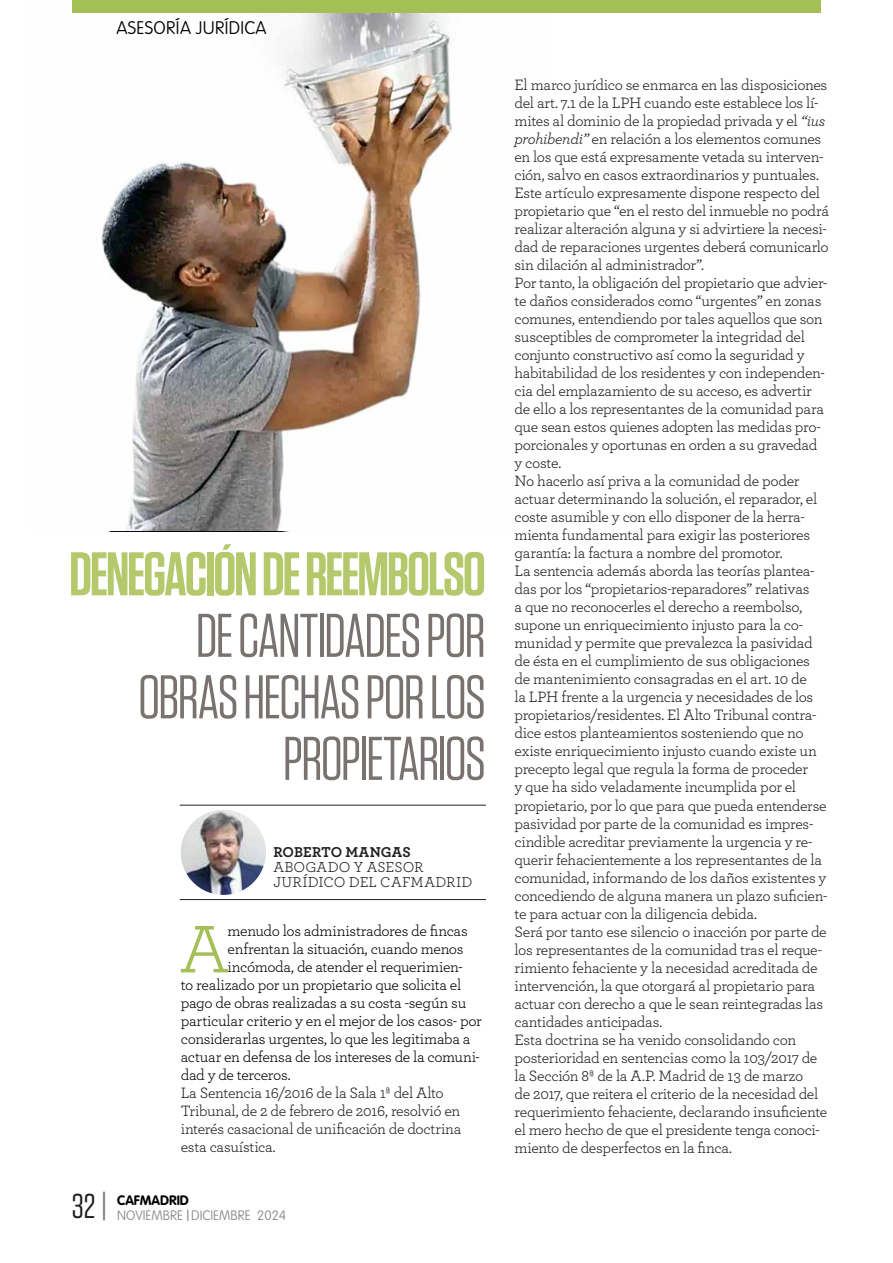
<style>
.page{position:relative;width:893px;height:1263px;background:#fff}
.page>*{position:absolute;margin:0;border:0;box-sizing:border-box;transform-origin:0 0}
.t1{font:70.5px "Archer Pro";color:#a3bf56}
.t2{font:61.5px/61.5px "Tungsten";letter-spacing:-.035em;color:#787370;text-align:right}
.t3{font:600 61.5px "Tungsten";letter-spacing:-.035em;color:#b5c96c}
.t4{font:34.5px "Tungsten";color:#1f1f20}
.t5{font:100 18px "VAG Rounded Std";letter-spacing:.02em;color:#000}
.t6{font:15.75px/18px "Archer Pro";letter-spacing:-.025em;color:#1f1f20}
.t7{font:15.75px "Archer Pro";letter-spacing:-.025em;color:#000}
.t8{font:15px/15px "Archer Pro";letter-spacing:.005em;color:#1f1f20}
.t9{font:700 15px "Archer Pro";letter-spacing:.005em;color:#1f1f20}
.t10{font:100 13.5px "VAG Rounded Std";color:#8c8986}
.t11{font:700 13.5px "VAG Rounded Std";color:#000}
.s1{color:#757271}
.s2{font-family:"Tungsten";font-weight:700}
.s3{font-style:italic}
</style>
<div class="page">
<img style="left:72px;top:12px;width:477px;height:519px">
<div style="left:72px;top:0;width:749px;height:12px;background:#a3c057"></div>
<hr style="left:180px;top:805px;width:306px;height:1px;background:#1f1f20">
<hr style="left:180px;top:899px;width:306px;height:1px;background:#1f1f20">
<img style="left:181px;top:810px;width:85px;height:85px;border-radius:43px">
<hr style="left:107px;top:531px;width:184px;height:1px;background:#000">
<p class="t5" style="left:117px;top:17px;width:152px">ASESORÍA JURÍDICA</p>
<h2 class="t3" style="left:69px;top:542px;width:418px">DENEGACIÓN DE REEMBOLSO</h2>
<h2 class="t2" style="left:138px;top:606px;width:349px">DE CANTIDADES POR<br>OBRAS HECHAS POR LOS<br>PROPIETARIOS</h2>
<p class="t9" style="left:273px;top:840px;width:139px">ROBERTO MANGAS</p>
<p class="t8" style="left:273px;top:858px;width:201px">ABOGADO Y ASESOR<br>JURÍDICO DEL CAFMADRID</p>
<h1 class="t1" style="left:179px;top:900px;width:52px">A</h1>
<p class="t7" style="left:228px;top:920px;width:242px">menudo los administradores de fincas</p>
<p class="t7" style="left:228px;top:938px;width:237px">enfrentan la situación, cuando menos</p>
<p class="t7" style="left:228px;top:956px;width:237px">incómoda, de atender el requerimien-</p>
<p class="t7" style="left:181px;top:974px;width:282px">to realizado por un propietario que solicita el</p>
<p class="t7" style="left:181px;top:992px;width:287px">pago de obras realizadas a su costa -según su</p>
<p class="t7" style="left:181px;top:1010px;width:302px">particular criterio y en el mejor de los casos- por</p>
<p class="t7" style="left:181px;top:1028px;width:291px">considerarlas urgentes, lo que les legitimaba a</p>
<p class="t7" style="left:181px;top:1046px;width:301px">actuar en defensa de los intereses de la comuni-</p>
<p class="t7" style="left:181px;top:1064px;width:111px">dad y de terceros.</p>
<p class="t6" style="left:181px;top:1083px;width:282px">La Sentencia 16/2016 de la Sala 1ª del Alto Tribunal, de 2 de febrero de 2016, resolvió en interés casacional de unificación de doctrina esta casuística.</p>
<h3 class="t4" style="left:72px;top:1188px;width:39px">32 <span class="s1">|</span></h3>
<p class="t11" style="left:117px;top:1192px;width:73px">CAFMADRID</p>
<p class="t10" style="left:117px;top:1207px;width:171px">NOVIEMBRE <span class="s2">|</span> DICIEMBRE 2024</p>
<p class="t6" style="left:514px;top:75px;width:316px">El marco jurídico se enmarca en las disposiciones del art. 7.1 de la LPH cuando este establece los lí&shy;mites al dominio de la propiedad privada y el <span class="s3">“ius prohibendi”</span> en relación a los elementos comunes en los que está expresamente vetada su interven&shy;ción, salvo en casos extraordinarios y puntuales.<br>Este artículo expresamente dispone respecto del propietario que “en el resto del inmueble no podrá realizar alteración alguna y si advirtiere la necesi&shy;dad de reparaciones urgentes deberá comunicarlo sin dilación al administrador”.<br>Por tanto, la obligación del propietario que advier&shy;te daños considerados como “urgentes” en zonas comunes, entendiendo por tales aquellos que son susceptibles de comprometer la integridad del conjunto constructivo así como la seguridad y habitabilidad de los residentes y con independen&shy;cia del emplazamiento de su acceso, es advertir de ello a los representantes de la comunidad para que sean estos quienes adopten las medidas pro&shy;porcionales y oportunas en orden a su gravedad y coste.<br>No hacerlo así priva a la comunidad de poder actuar determinando la solución, el reparador, el coste asumible y con ello disponer de la herra&shy;mienta fundamental para exigir las posteriores garantía: la factura a nombre del promotor.<br>La sentencia además aborda las teorías plantea&shy;das por los “propietarios-reparadores” relativas<br>a que no reconocerles el derecho a reembolso, supone un enriquecimiento injusto para la co&shy;munidad y permite que prevalezca la pasividad de ésta en el cumplimiento de sus obligaciones de mantenimiento consagradas en el art. 10 de<br>la LPH frente a la urgencia y necesidades de los propietarios/residentes. El Alto Tribunal contra&shy;dice estos planteamientos sosteniendo que no existe enriquecimiento injusto cuando existe un precepto legal que regula la forma de proceder<br>y que ha sido veladamente incumplida por el propietario, por lo que para que pueda entenderse pasividad por parte de la comunidad es impres&shy;cindible acreditar previamente la urgencia y re&shy;querir fehacientemente a los representantes de la comunidad, informando de los daños existentes y concediendo de alguna manera un plazo suficien&shy;te para actuar con la diligencia debida.<br>Será por tanto ese silencio o inacción por parte de los representantes de la comunidad tras el reque&shy;rimiento fehaciente y la necesidad acreditada de intervención, la que otorgará al propietario para actuar con derecho a que le sean reintegradas las cantidades anticipadas.<br>Esta doctrina se ha venido consolidando con posterioridad en sentencias como la 103/2017 de la Sección 8ª de la A.P. Madrid de 13 de marzo<br>de 2017, que reitera el criterio de la necesidad del requerimiento fehaciente, declarando insuficiente el mero hecho de que el presidente tenga conoci&shy;miento de desperfectos en la finca.</p>
</div>
